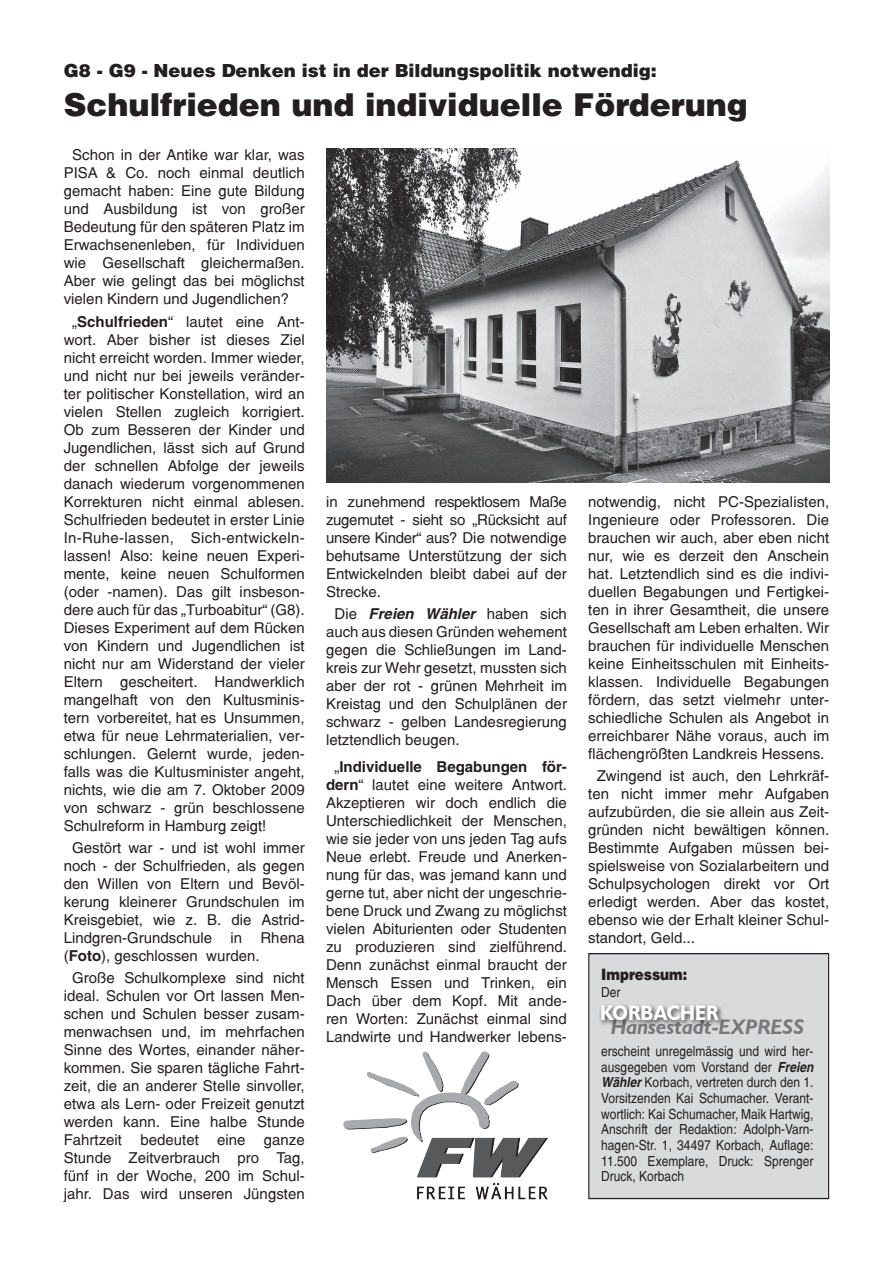
<style>
.page{position:relative;width:893px;height:1263px;background:#fff}
.page>*{position:absolute;margin:0;border:0;box-sizing:border-box;transform-origin:0 0}
.t1{font:900 31.5px "Switzerland";color:#231f20}
.t2{font:italic 700 21px "Humanist 521 BT";color:#76787b}
.t3{font:700 21px "Humanist 521 BT";color:#fff;scale:.91 1}
.t4{font:900 18px "Switzerland";color:#231f20}
.t5{font:900 15.75px "Switzerland";color:#231f20;scale:.86 1}
.t6{font:15px/18px "Switzerland";color:#231f20;text-align:justify}
.t7{font:13.95px/15.8px "Switzerland";color:#231f20;text-align:justify;scale:.86 1}
.s1{font-weight:700}
.s2{font-weight:700;font-style:italic}
</style>
<div class="page">
<img style="left:343px;top:1051px;width:205px;height:149px">
<div style="left:589px;top:954px;width:240px;height:244px;background:#d9dadb"></div>
<div style="left:588px;top:953px;width:241px;height:246px;border:1px solid #231f20"></div>
<div style="left:599px;top:1003px;width:126px;height:24px;background:#231f20;opacity:.75"></div>
<img style="left:326px;top:149px;width:503px;height:334px">
<p class="t4" style="left:64px;top:58px;width:594px">G8 - G9 - Neues Denken ist in der Bildungspolitik notwendig:</p>
<h1 class="t1" style="left:64px;top:84px;width:686px">Schulfrieden und individuelle Förderung</h1>
<p class="t6" style="left:64px;top:146px;width:242px;text-indent:9px">Schon in der Antike war klar, was PISA &amp; Co. noch einmal deutlich gemacht haben: Eine gute Bildung und Ausbildung ist von großer Bedeutung für den späteren Platz im Erwachsenenleben, für Individuen wie Gesellschaft gleichermaßen.<br>Aber wie gelingt das bei möglichst vielen Kindern und Jugendlichen?</p>
<p class="t6" style="left:64px;top:312px;width:242px;text-indent:9px">„<span class="s1">Schulfrieden</span>“ lautet eine Ant&shy;wort. Aber bisher ist dieses Ziel nicht erreicht worden. Immer wieder, und nicht nur bei jeweils veränder&shy;ter politischer Konstellation, wird an vielen Stellen zugleich korrigiert.<br>Ob zum Besseren der Kinder und Jugendlichen, lässt sich auf Grund der schnellen Abfolge der jeweils danach wiederum vorgenommenen Korrekturen nicht einmal ablesen.<br>Schulfrieden bedeutet in erster Linie In-Ruhe-lassen, Sich-entwickeln&shy;lassen! Also: keine neuen Experi&shy;mente, keine neuen Schulformen (oder -namen). Das gilt insbeson&shy;dere auch für das „Turboabitur“ (G8).<br>Dieses Experiment auf dem Rücken von Kindern und Jugendlichen ist nicht nur am Widerstand der vieler Eltern gescheitert. Handwerklich mangelhaft von den Kultusminis&shy;tern vorbereitet, hat es Unsummen, etwa für neue Lehrmaterialien, ver&shy;schlungen. Gelernt wurde, jeden&shy;falls was die Kultusminister angeht, nichts, wie die am 7. Oktober 2009 von schwarz - grün beschlossene Schulreform in Hamburg zeigt!</p>
<p class="t6" style="left:64px;top:838px;width:242px;text-indent:9px">Gestört war - und ist wohl immer noch - der Schulfrieden, als gegen den Willen von Eltern und Bevöl&shy;kerung kleinerer Grundschulen im Kreisgebiet, wie z. B. die Astrid-Lindgren-Grundschule in Rhena (<span class="s1">Foto</span>), geschlossen wurden.</p>
<p class="t6" style="left:64px;top:969px;width:242px;text-align:center">Große Schulkomplexe sind nicht ideal. Schulen vor Ort lassen Men&shy;schen und Schulen besser zusam&shy;menwachsen und, im mehrfachen<br>Sinne des Wortes, einander näher&shy;kommen. Sie sparen tägliche Fahrt&shy;zeit, die an anderer Stelle sinvoller, etwa als Lern- oder Freizeit genutzt werden kann. Eine halbe Stunde<br>Fahrtzeit bedeutet eine ganze<br>Stunde Zeitverbrauch pro Tag, fünf in der Woche, 200 im Schul&shy;jahr. Das wird unseren Jüngsten</p>
<p class="t6" style="left:588px;top:492px;width:242px">notwendig, nicht PC-Spezialisten, Ingenieure oder Professoren. Die brauchen wir auch, aber eben nicht nur, wie es derzeit den Anschein hat. Letztendlich sind es die indivi&shy;duellen Begabungen und Fertigkei&shy;ten in ihrer Gesamtheit, die unsere Gesellschaft am Leben erhalten. Wir brauchen für individuelle Menschen keine Einheitsschulen mit Einheits&shy;klassen. Individuelle Begabungen fördern, das setzt vielmehr unter&shy;schiedliche Schulen als Angebot in erreichbarer Nähe voraus, auch im flächengrößten Landkreis Hessens.</p>
<p class="t6" style="left:588px;top:767px;width:242px;text-indent:9px">Zwingend ist auch, den Lehrkräf&shy;ten nicht immer mehr Aufgaben aufzubürden, die sie allein aus Zeit&shy;gründen nicht bewältigen können.<br>Bestimmte Aufgaben müssen bei&shy;spielsweise von Sozialarbeitern und Schulpsychologen direkt vor Ort erledigt werden. Aber das kostet, ebenso wie der Erhalt kleiner Schul&shy;standort, Geld...</p>
<p class="t5" style="left:601px;top:964px;width:102px">Impressum:</p>
<p class="t7" style="left:601px;top:984px;width:24px">Der</p>
<p class="t6" style="left:326px;top:492px;width:242px">in zunehmend respektlosem Maße zugemutet - sieht so „Rücksicht auf unsere Kinder“ aus? Die notwendige behutsame Unterstützung der sich Entwickelnden bleibt dabei auf der Strecke.</p>
<p class="t6" style="left:326px;top:605px;width:242px;text-indent:9px">Die <span class="s2">Freien Wähler</span> haben sich auch aus diesen Gründen wehement gegen die Schließungen im Land&shy;kreis zur Wehr gesetzt, mussten sich aber der rot - grünen Mehrheit im Kreistag und den Schulplänen der schwarz - gelben Landesregierung letztendlich beugen.</p>
<p class="t6" style="left:326px;top:757px;width:242px;text-align:center">„<span class="s1">Individuelle Begabungen för&shy;dern</span>“ lautet eine weitere Antwort.<br>Akzeptieren wir doch endlich die Unterschiedlichkeit der Menschen, wie sie jeder von uns jeden Tag aufs Neue erlebt. Freude und Anerken&shy;nung für das, was jemand kann und gerne tut, aber nicht der ungeschrie&shy;bene Druck und Zwang zu möglichst vielen Abiturienten oder Studenten zu produzieren sind zielführend.<br>Denn zunächst einmal braucht der Mensch Essen und Trinken, ein Dach über dem Kopf. Mit ande&shy;ren Worten: Zunächst einmal sind Landwirte und Handwerker lebens-</p>
<h2 class="t3" style="left:600px;top:1000px;width:132px">KORBACHER</h2>
<h2 class="t2" style="left:611px;top:1014px;width:195px">Hansestadt-EXPRESS</h2>
<p class="t7" style="left:601px;top:1043px;width:248px">erscheint unregelmässig und wird her&shy;ausgegeben vom Vorstand der <span class="s2">Freien Wähler</span> Korbach, vertreten durch den 1.<br>Vorsitzenden Kai Schumacher. Verant&shy;wortlich: Kai Schumacher, Maik Hartwig, Anschrift der Redaktion: Adolph-Varn&shy;hagen-Str. 1, 34497 Korbach, Auflage:<br>11.500 Exemplare, Druck: Sprenger Druck, Korbach</p>
</div>
